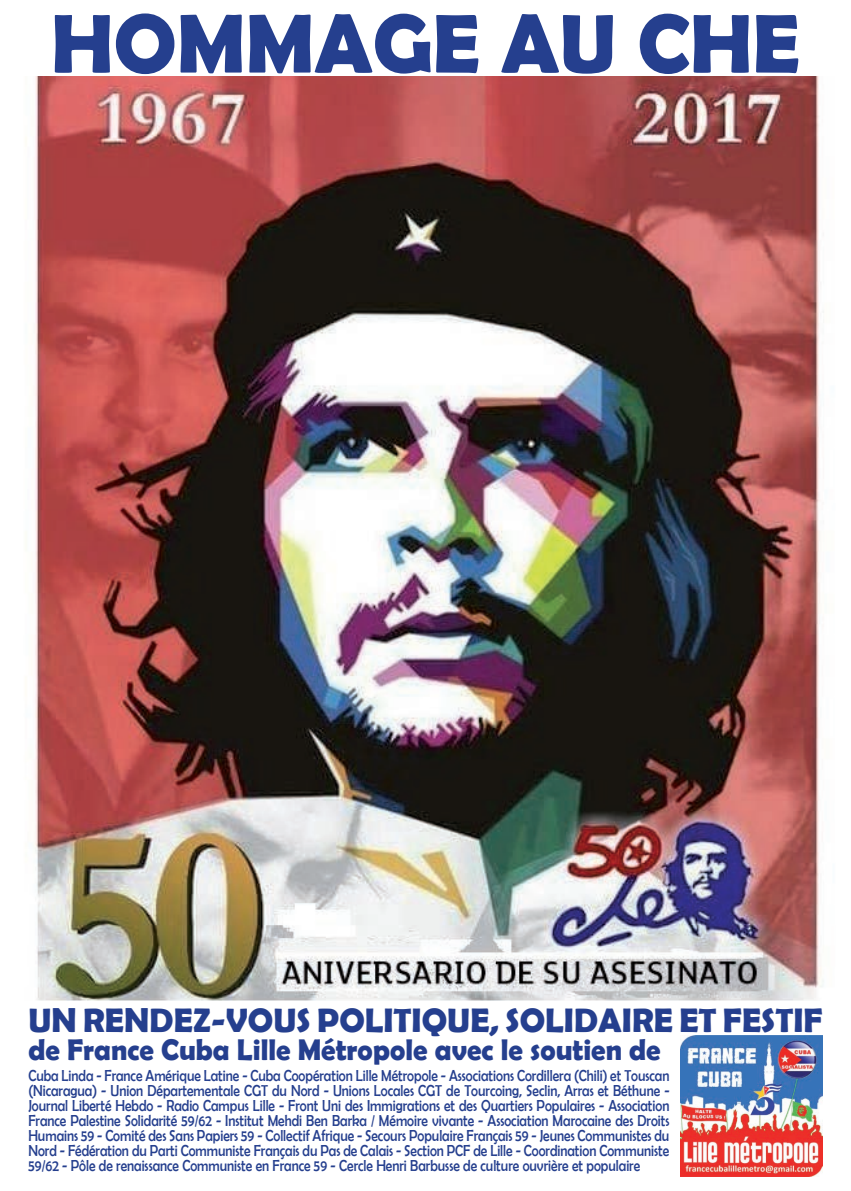
<style>
.page{position:relative;width:851px;height:1191px;background:#fff}
.page>*{position:absolute;margin:0;border:0;box-sizing:border-box;transform-origin:0 0}
.t1{font:700 84px "Berlin Sans FB Demi";color:#253f8e}
.t2{font:700 34px "Berlin Sans FB Demi";color:#253f8e}
.t3{font:700 30px "Berlin Sans FB Demi";color:#253f8e;scale:.96 1}
.t4{font:16px/15px "Berlin Sans FB";color:#253f8e;text-align:justify;scale:.84 1}
</style>
<div class="page">
<img style="left:35px;top:77px;width:789px;height:923px">
<img style="left:680px;top:1035px;width:142px;height:141px">
<h1 class="t1" style="left:51px;top:-5px;width:750px">HOMMAGE AU CHE</h1>
<h2 class="t2" style="left:28px;top:1001px;width:795px">UN RENDEZ-VOUS POLITIQUE, SOLIDAIRE ET FESTIF</h2>
<h3 class="t3" style="left:28px;top:1032px;width:660px">de France Cuba Lille Métropole avec le soutien de</h3>
<p class="t4" style="left:28px;top:1068px;width:764px">Cuba Linda - France Amérique Latine - Cuba Coopération Lille Métropole - Associations Cordillera (Chili) et Touscan (Nicaragua) - Union Départementale CGT du Nord - Unions Locales CGT de Tourcoing, Seclin, Arras et Béthune - Journal Liberté Hebdo - Radio Campus Lille - Front Uni des Immigrations et des Quartiers Populaires - Association France Palestine Solidarité 59/62 - Institut Mehdi Ben Barka / Mémoire vivante - Association Marocaine des Droits Humains 59 - Comité des Sans Papiers 59 - Collectif Afrique - Secours Populaire Français 59 - Jeunes Communistes du Nord - Fédération du Parti Communiste Français du Pas de Calais - Section PCF de Lille - Coordination Communiste 59/62 - Pôle de renaissance Communiste en France 59 - Cercle Henri Barbusse de culture ouvrière et populaire</p>
</div>
